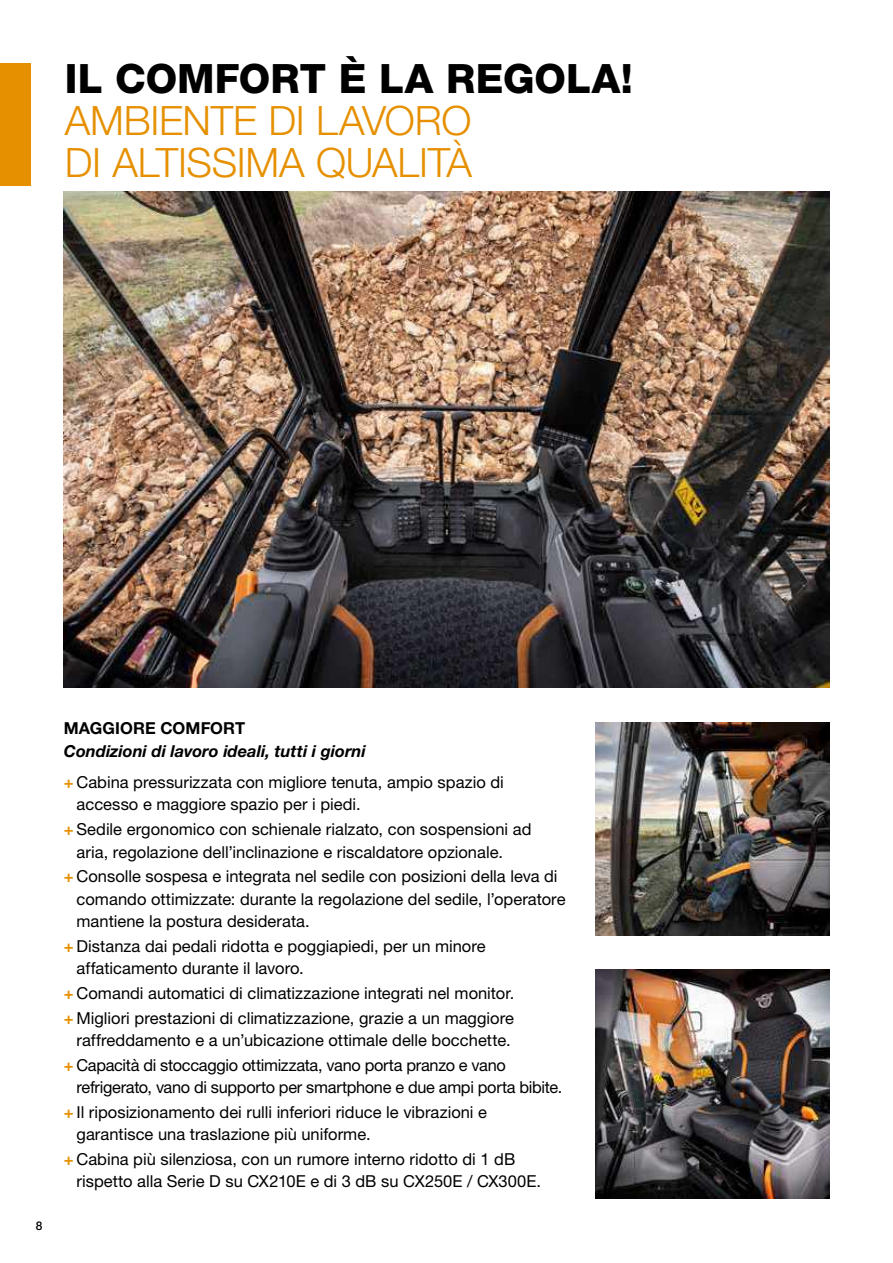
<style>
.page{position:relative;width:893px;height:1263px;background:#fff}
.page>*{position:absolute;margin:0;border:0;box-sizing:border-box;transform-origin:0 0}
.t1{font:300 40.5px/42px "Helvetica Neue LT Pro";letter-spacing:-.005em;color:#e69000}
.t2{font:800 40.5px "Helvetica Neue LT Pro";color:#000}
.t3{font:16.5px/24.6px "Helvetica Neue LT Pro";color:#000}
.t4{font:700 16.5px "Helvetica Neue LT Pro";letter-spacing:.005em;color:#000}
.t5{font:500 12px "Helvetica Neue LT Pro";color:#000}
.s1{font-weight:700;font-style:italic}
.s2{font-weight:700;color:#e69000}
</style>
<div class="page">
<img style="left:64px;top:191px;width:765px;height:496px">
<img style="left:595px;top:723px;width:234px;height:212px">
<img style="left:595px;top:969px;width:234px;height:229px">
<div style="left:0;top:64px;width:31px;height:122px;background:#e69000"></div>
<h1 class="t2" style="left:65px;top:54px;width:569px">IL COMFORT È LA REGOLA!</h1>
<h1 class="t1" style="left:65px;top:98px;width:409px">AMBIENTE DI LAVORO<br>DI ALTISSIMA QUALITÀ</h1>
<p class="t5" style="left:36px;top:1218px;width:8px">8</p>
<p class="t4" style="left:64px;top:718px;width:183px">MAGGIORE COMFORT</p>
<p class="t3" style="left:64px;top:735px;width:442px;line-height:31px"><span class="s1">Condizioni di lavoro ideali, tutti i giorni<br></span><span class="s2">+</span> Cabina pressurizzata con migliore tenuta, ampio spazio di</p>
<p class="t3" style="left:64px;top:792px;width:469px;text-indent:13px">accesso e maggiore spazio per i piedi.<br><span class="s2">+</span> Sedile ergonomico con schienale rialzato, con sospensioni ad</p>
<p class="t3" style="left:64px;top:839px;width:495px;text-indent:13px">aria, regolazione dell’inclinazione e riscaldatore opzionale.<br><span class="s2">+</span> Consolle sospesa e integrata nel sedile con posizioni della leva di</p>
<p class="t3" style="left:77px;top:887px;width:490px;line-height:22.5px">comando ottimizzate: durante la regolazione del sedile, l’operatore mantiene la postura desiderata.</p>
<p class="t3" style="left:77px;top:934px;width:411px;line-height:22.5px;text-indent:-13px"><span class="s2">+</span> Distanza dai pedali ridotta e poggiapiedi, per un minore affaticamento durante il lavoro.</p>
<p class="t3" style="left:64px;top:980px;width:452px"><span class="s2">+</span> Comandi automatici di climatizzazione integrati nel monitor. <span class="s2">+</span> Migliori prestazioni di climatizzazione, grazie a un maggiore</p>
<p class="t3" style="left:64px;top:1028px;width:448px;text-align:right">raffreddamento e a un’ubicazione ottimale delle bocchette. <span class="s2">+</span> Capacità di stoccaggio ottimizzata, vano porta pranzo e vano</p>
<p class="t3" style="left:64px;top:1075px;width:500px;text-indent:13px">refrigerato, vano di supporto per smartphone e due ampi porta bibite. <span class="s2">+</span> Il riposizionamento dei rulli inferiori riduce le vibrazioni e</p>
<p class="t3" style="left:64px;top:1122px;width:453px;text-indent:13px">garantisce una traslazione più uniforme.<br><span class="s2">+</span> Cabina più silenziosa, con un rumore interno ridotto di 1 dB</p>
<p class="t3" style="left:77px;top:1169px;width:466px">rispetto alla Serie D su CX210E e di 3 dB su CX250E / CX300E.</p>
</div>
